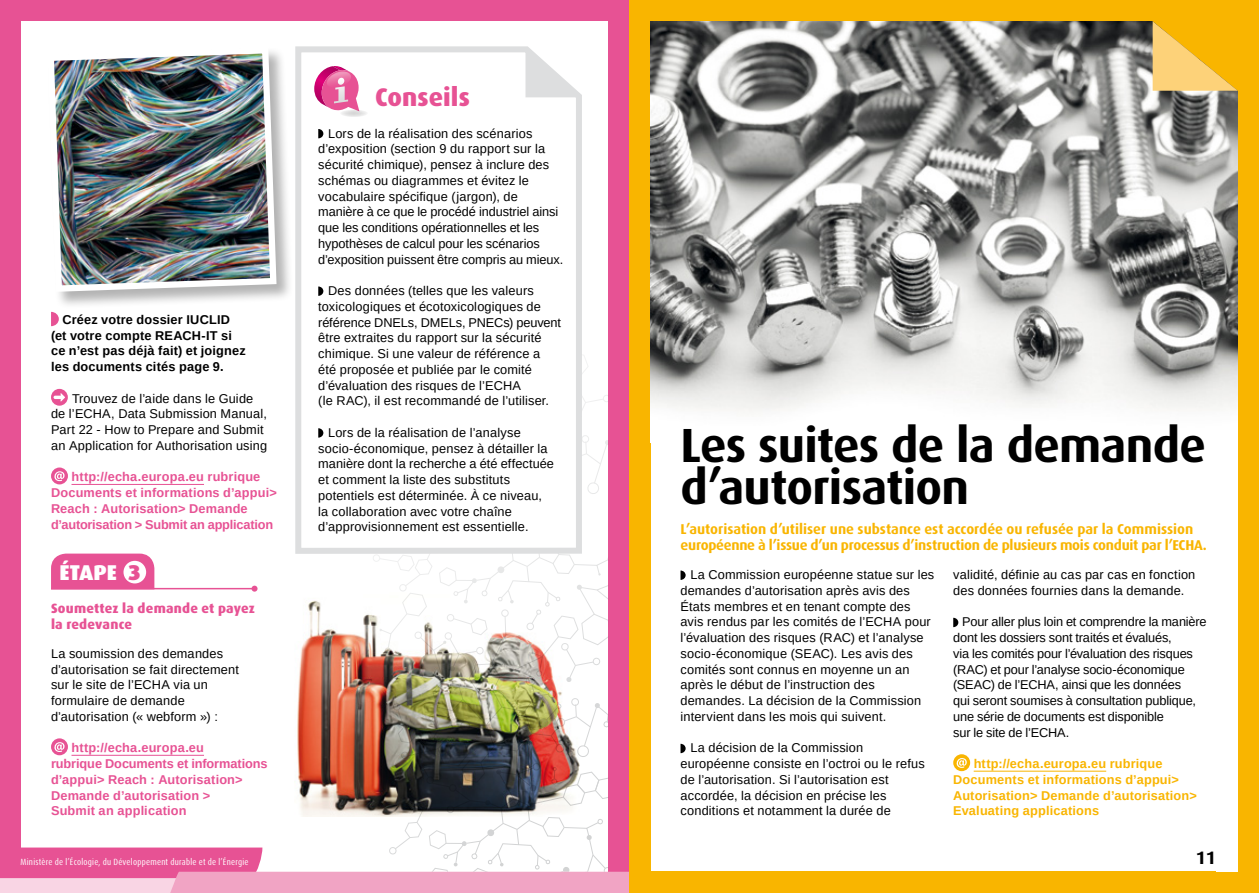
<style>
.page{position:relative;width:1259px;height:893px;background:#fff}
.page>*{position:absolute;margin:0;border:0;box-sizing:border-box;transform-origin:0 0}
.t1{font:700 48px/42px "Dax OT";letter-spacing:-.015em;color:#000}
.t2{font:800 25.5px "Dax OT";letter-spacing:.005em;color:#e75294}
.t3{font:900 21.45px "Dax OT";letter-spacing:-.005em;color:#fff}
.t4{font:700 18px "Dax OT";color:#000}
.t5{font:700 14.25px/15.8px "Dax OT";letter-spacing:-.015em;color:#f9b500}
.t6{font:800 13.5px/15.8px "Dax OT";letter-spacing:.015em;color:#e75294}
.t7{font:12.75px/15.8px "Liberation Sans";letter-spacing:.01em;color:#000}
.t8{font:12.75px/15.8px "Liberation Sans";letter-spacing:-.01em;color:#000}
.t9{font:700 12.75px/15.8px "Liberation Sans";letter-spacing:.01em;color:#e75294}
.t10{font:700 12.75px/15.8px "Liberation Sans";letter-spacing:.015em;color:#f9b500}
.t11{font:700 12.75px/15.8px "Liberation Sans";letter-spacing:.015em;color:#000}
.t12{font:condensed 9px "Dax OT";letter-spacing:.025em;color:#fff}
.s1{color:#e75294}
</style>
<div class="page">
<div style="left:0;top:0;width:630px;height:893px;background:#e75294"></div>
<div style="left:629px;top:0;width:630px;height:893px;background:#f9b500"></div>
<div style="left:21px;top:21px;width:587px;height:851px;background:#fff"></div>
<div style="left:651px;top:21px;width:586px;height:851px;background:#fff"></div>
<svg style="left:680px;top:570px;width:5px;height:10px"></svg>
<svg style="left:680px;top:744px;width:5px;height:9px"></svg>
<hr style="left:973px;top:771px;width:133px;height:1px;background:#f9b500">
<svg style="left:953px;top:618px;width:5px;height:9px"></svg>
<svg style="left:953px;top:754px;width:17px;height:17px"></svg>
<svg style="left:955px;top:758px;width:11px;height:10px"></svg>
<div style="left:47px;top:47px;width:247px;height:262px;background:#000;opacity:.3"></div>
<img style="left:47px;top:47px;width:233px;height:248px">
<img style="left:651px;top:21px;width:586px;height:391px">
<svg style="left:1151px;top:21px;width:87px;height:71px;background:#f6c13f"></svg>
<svg style="left:292px;top:46px;width:290px;height:266px"></svg>
<svg style="left:318px;top:129px;width:5px;height:9px"></svg>
<svg style="left:318px;top:286px;width:5px;height:10px"></svg>
<svg style="left:314px;top:66px;width:45px;height:45px"></svg>
<svg style="left:340px;top:109px;width:28px;height:8px"></svg>
<svg style="left:0;top:312px;width:629px;height:581px"></svg>
<svg style="left:525px;top:48px;width:55px;height:49px"></svg>
<p class="t11" style="left:51px;top:312px;width:196px;text-indent:11px">Créez votre dossier IUCLID (et votre compte REACH-IT si ce n’est pas déjà fait) et joignez les documents cités page 9.</p>
<p class="t7" style="left:51px;top:390px;width:218px;text-align:center">Trouvez de l’aide dans le Guide<br>de l’ECHA, Data Submission Manual, Part 22 - How to Prepare and Submit an Application for Authorisation using</p>
<p class="t9" style="left:51px;top:469px;width:227px;text-indent:20px">http://echa.europa.eu rubrique Documents et informations d’appui&gt; Reach : Autorisation&gt; Demande d’autorisation &gt; Submit an application</p>
<h3 class="t3" style="left:59px;top:560px;width:83px">ÉTAPE <span class="s1">3</span></h3>
<p class="t6" style="left:51px;top:600px;width:205px">Soumettez la demande et payez la redevance</p>
<p class="t7" style="left:51px;top:646px;width:189px">La soumission des demandes d’autorisation se fait directement sur le site de l’ECHA via un formulaire de demande d’autorisation (« webform ») :</p>
<p class="t9" style="left:51px;top:740px;width:218px;text-indent:20px">http://echa.europa.eu<br>rubrique Documents et informations d’appui&gt; Reach : Autorisation&gt;<br>Demande d’autorisation &gt;<br>Submit an application</p>
<p class="t12" style="left:21px;top:856px;width:229px">Ministère de l’Écologie, du Développement durable et de l’Énergie</p>
<h2 class="t2" style="left:375px;top:83px;width:96px">Conseils</h2>
<p class="t7" style="left:318px;top:125px;width:247px;text-indent:10px">Lors de la réalisation des scénarios d’exposition (section 9 du rapport sur la sécurité chimique), pensez à inclure des schémas ou diagrammes et évitez le vocabulaire spécifique (jargon), de manière à ce que le procédé industriel ainsi que les conditions opérationnelles et les hypothèses de calcul pour les scénarios d’exposition puissent être compris au mieux.</p>
<p class="t7" style="left:318px;top:283px;width:244px;text-indent:10px">Des données (telles que les valeurs toxicologiques et écotoxicologiques de référence DNELs, DMELs, PNECs) peuvent être extraites du rapport sur la sécurité chimique. Si une valeur de référence a été proposée et publiée par le comité d’évaluation des risques de l’ECHA<br>(le RAC), il est recommandé de l’utiliser.</p>
<p class="t7" style="left:318px;top:425px;width:237px;text-indent:10px">Lors de la réalisation de l’analyse socio-économique, pensez à détailler la manière dont la recherche a été effectuée et comment la liste des substituts potentiels est déterminée. À ce niveau, la collaboration avec votre chaîne d’approvisionnement est essentielle.</p>
<h1 class="t1" style="left:680px;top:425px;width:527px">Les suites de la demande d’autorisation</h1>
<p class="t5" style="left:680px;top:521px;width:528px">L’autorisation d’utiliser une substance est accordée ou refusée par la Commission européenne à l’issue d’un processus d’instruction de plusieurs mois conduit par l’ECHA.</p>
<p class="t7" style="left:680px;top:567px;width:255px;text-indent:10px">La Commission européenne statue sur les demandes d’autorisation après avis des États membres et en tenant compte des avis rendus par les comités de l’ECHA pour l’évaluation des risques (RAC) et l’analyse socio-économique (SEAC). Les avis des comités sont connus en moyenne un an après le début de l’instruction des demandes. La décision de la Commission intervient dans les mois qui suivent.</p>
<p class="t7" style="left:680px;top:740px;width:246px;text-indent:10px">La décision de la Commission européenne consiste en l’octroi ou le refus de l’autorisation. Si l’autorisation est accordée, la décision en précise les conditions et notamment la durée de</p>
<p class="t7" style="left:953px;top:567px;width:244px">validité, définie au cas par cas en fonction des données fournies dans la demande.</p>
<p class="t8" style="left:953px;top:614px;width:255px;text-indent:9px">Pour aller plus loin et comprendre la manière dont les dossiers sont traités et évalués,<br>via les comités pour l’évaluation des risques (RAC) et pour l’analyse socio-économique (SEAC) de l’ECHA, ainsi que les données<br>qui seront soumises à consultation publique, une série de documents est disponible<br>sur le site de l’ECHA.</p>
<p class="t10" style="left:953px;top:756px;width:245px;text-indent:20px">http://echa.europa.eu rubrique Documents et informations d’appui&gt; Autorisation&gt; Demande d’autorisation&gt; Evaluating applications</p>
<h3 class="t4" style="left:1195px;top:847px;width:22px">11</h3>
</div>
